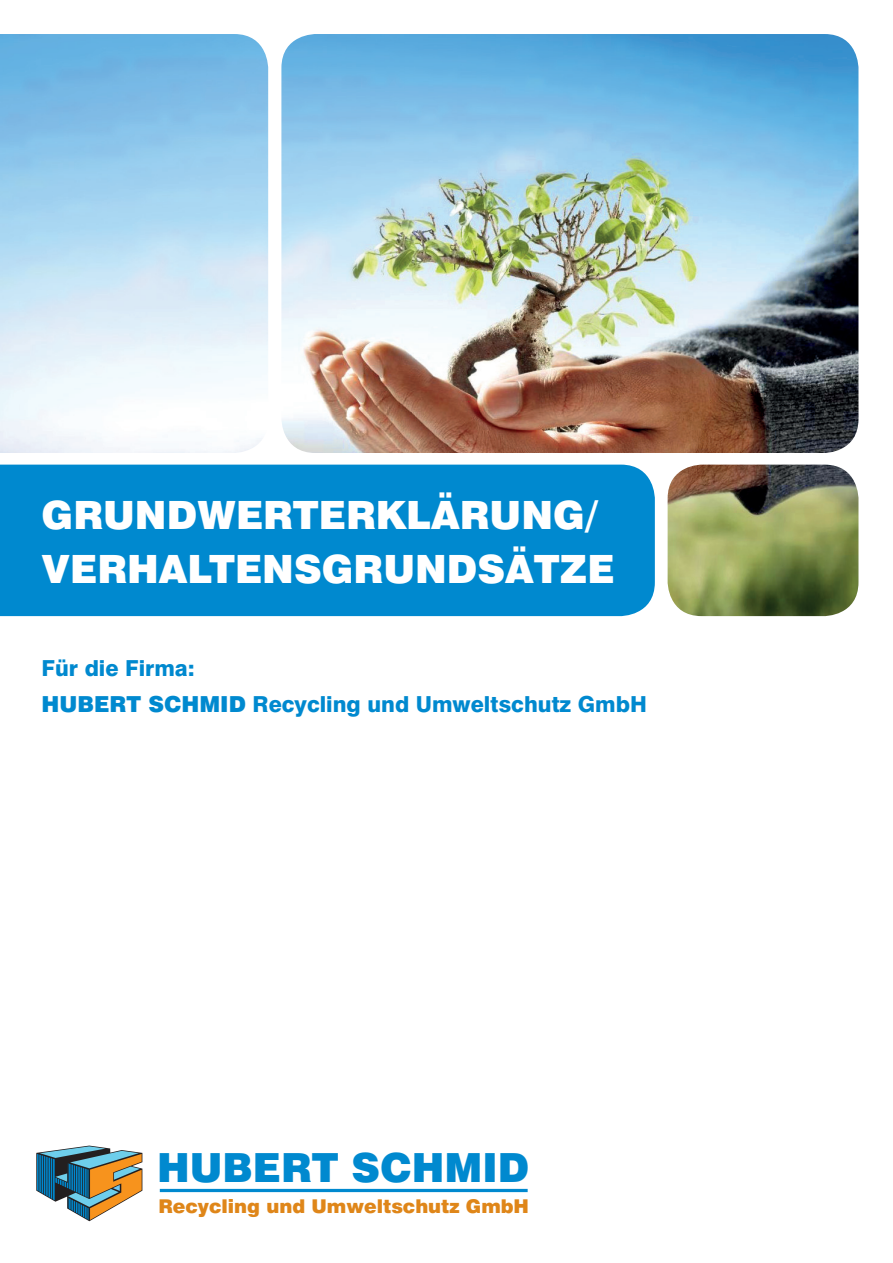
<style>
.page{position:relative;width:893px;height:1263px;background:#fff}
.page>*{position:absolute;margin:0;border:0;box-sizing:border-box;transform-origin:0 0}
.t1{font:900 40.2px "Swiss 721 BT";color:#0089cf}
.t2{font:900 39px/54px "Swiss 721 BT";color:#fff}
.t3{font:800 22.05px/36px "Swiss 721 BT";color:#0089cf}
.t4{font:900 19.05px "Swiss 721 BT";color:#df8619}
.s1{font-weight:900}
</style>
<div class="page">
<div style="left:0;top:465px;width:655px;height:151px;background:#0089cf"></div>
<img style="left:281px;top:34px;width:577px;height:419px">
<img style="left:0;top:34px;width:268px;height:419px">
<img style="left:668px;top:465px;width:190px;height:151px">
<svg style="left:36px;top:1145px;width:106px;height:76px"></svg>
<hr style="left:160px;top:1189px;width:368px;height:3px;background:#0089cf">
<h2 class="t2" style="left:42px;top:488px;width:574px">GRUNDWERTERKLÄRUNG/<br>VERHALTENSGRUNDSÄTZE</h2>
<p class="t3" style="left:42px;top:650px;width:607px">Für die Firma:<br><span class="s1">HUBERT SCHMID</span> Recycling und Umweltschutz GmbH</p>
<h1 class="t1" style="left:157px;top:1143px;width:374px">HUBERT SCHMID</h1>
<p class="t4" style="left:158px;top:1195px;width:372px">Recycling und Umweltschutz GmbH</p>
</div>
